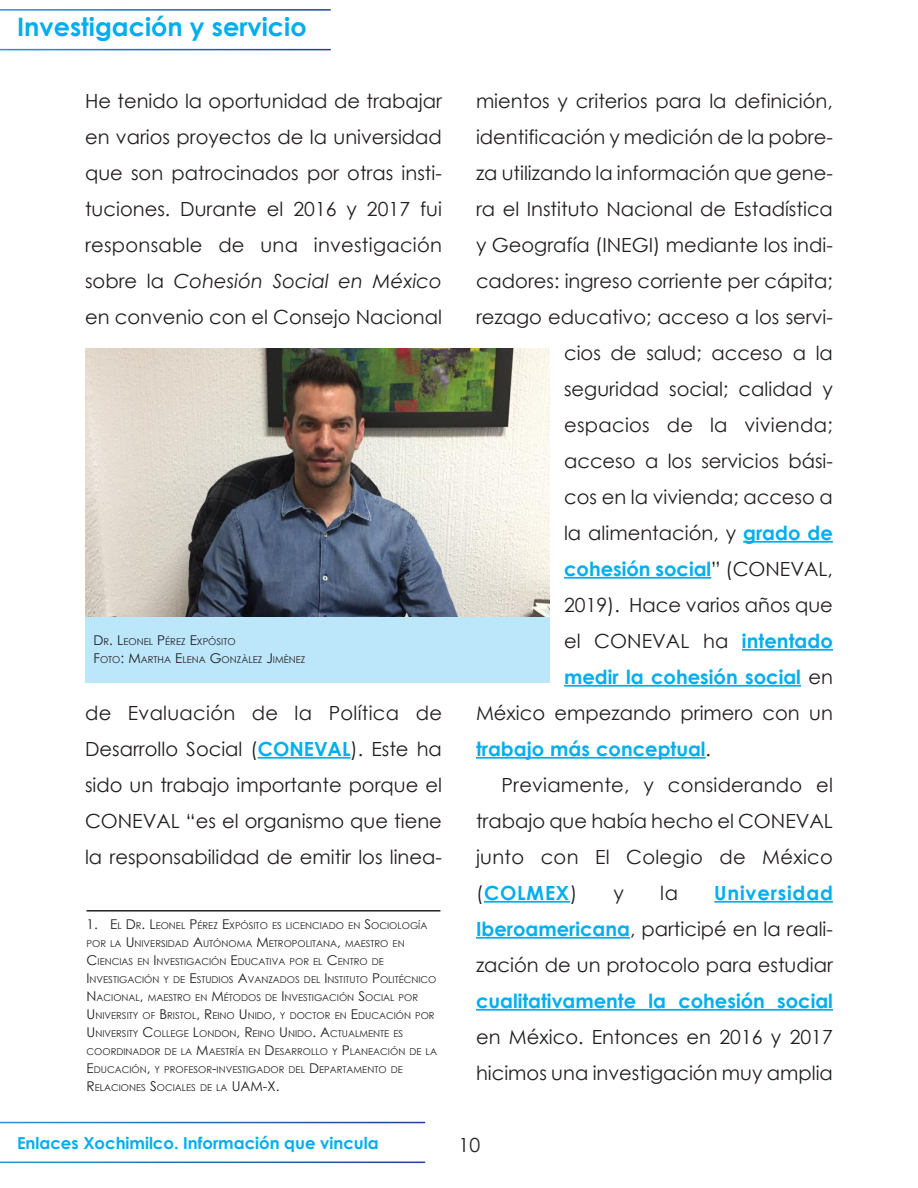
<style>
.page{position:relative;width:918px;height:1188px;background:#fff}
.page>*{position:absolute;margin:0;border:0;box-sizing:border-box;transform-origin:0 0}
.seccioninvestigación{font:700 25.5px "Century Gothic";color:#00aeef}
.cuerpoArticulos_sin{font:19.5px/36px "Century Gothic";color:#231f20;text-align:justify}
.cuerpoArticulos{font:19.5px/36px "Century Gothic";color:#231f20;text-align:justify}
.cuerpoArticulos_sin-2{font:700 19.5px "Century Gothic";color:#00aeef}
.cuerpo{font:19.5px "Century Gothic";color:#231f20}
.cornisas_enlaces{font:700 16.5px "Century Gothic";color:#00aeef}
.pies_de_foto{font:9.45px/18px "Century Gothic";color:#231f20}
.pies_de_foto_2alinea{font:9.45px "Century Gothic";color:#231f20}
.s1{font-style:italic}
.s2{font-size:13.5px}
.s3{font-weight:700;color:#00aeef}
.s4{font-weight:400;color:#231f20}
</style>
<div class="page">
<hr style="left:258px;top:757px;width:93px;height:2px;background:#00aeef">
<hr style="left:743px;top:541px;width:90px;height:2px;background:#00aeef">
<hr style="left:564px;top:577px;width:147px;height:2px;background:#00aeef">
<hr style="left:742px;top:649px;width:91px;height:2px;background:#00aeef">
<hr style="left:564px;top:685px;width:237px;height:2px;background:#00aeef">
<hr style="left:476px;top:757px;width:230px;height:2px;background:#00aeef">
<hr style="left:484px;top:901px;width:86px;height:2px;background:#00aeef">
<hr style="left:714px;top:901px;width:119px;height:2px;background:#00aeef">
<hr style="left:476px;top:937px;width:154px;height:2px;background:#00aeef">
<hr style="left:476px;top:1009px;width:357px;height:2px;background:#00aeef">
<hr style="left:87px;top:910px;width:353px;height:2px;background:#231f20">
<img style="left:85px;top:349px;width:464px;height:268px">
<div style="left:85px;top:617px;width:464px;height:65px;background:#bce6fa"></div>
<p class="seccioninvestigación" style="left:17px;top:8px;width:291px">Investigación y servicio</p>
<p class="cuerpoArticulos_sin" style="left:85px;top:83px;width:358px">He tenido la oportunidad de trabajar en varios proyectos de la universidad que son patrocinados por otras insti&shy;tuciones. Durante el 2016 y 2017 fui responsable de una investigación sobre la <span class="s1">Cohesión Social en México </span>en convenio con el Consejo Nacional</p>
<p class="pies_de_foto_2alinea" style="left:94px;top:635px;width:144px"><span class="s2">D</span>R<span class="s2">. L</span>EONEL <span class="s2">P</span>ÉREZ <span class="s2">E</span>XPÓSITO</p>
<p class="pies_de_foto_2alinea" style="left:94px;top:653px;width:213px"><span class="s2">F</span>OTO<span class="s2">: M</span>ARTHA <span class="s2">E</span>LENA <span class="s2">G</span>ONZÀLEZ <span class="s2">J</span>IMÈNEZ</p>
<p class="cuerpoArticulos_sin" style="left:85px;top:695px;width:359px">de Evaluación de la Política de Desarrollo Social (<span class="s3">CONEVAL</span>). Este ha sido un trabajo importante porque el CONEVAL “es el organismo que tiene la responsabilidad de emitir los linea-</p>
<p class="pies_de_foto" style="left:87px;top:916px;width:352px"><span class="s2">1. E</span>L <span class="s2">D</span>R<span class="s2">. L</span>EONEL <span class="s2">P</span>ÉREZ <span class="s2">E</span>XPÓSITO ES LICENCIADO EN <span class="s2">S</span>OCIOLOGÍA POR LA <span class="s2">U</span>NIVERSIDAD <span class="s2">A</span>UTÓNOMA <span class="s2">M</span> ETROPOLITANA<span class="s2">,</span> MAESTRO EN<br><span class="s2">C</span> IENCIAS EN <span class="s2">I</span> NVESTIGACIÓN <span class="s2">E</span>DUCATIVA POR EL <span class="s2">C</span> ENTRO DE<br><span class="s2">I</span> NVESTIGACIÓN Y DE <span class="s2">E</span>STUDIOS <span class="s2">A</span>VANZADOS DEL <span class="s2">I</span> NSTITUTO <span class="s2">P</span>OLITÉCNICO <span class="s2">N</span> ACIONAL<span class="s2">,</span> MAESTRO EN <span class="s2">M</span> ÉTODOS DE <span class="s2">I</span> NVESTIGACIÓN <span class="s2">S</span>OCIAL POR <span class="s2">U</span>NIVERSITY OF <span class="s2">B</span>RISTOL<span class="s2">, R</span> EINO <span class="s2">U</span>NIDO<span class="s2">,</span> Y DOCTOR EN <span class="s2">E</span>DUCACIÓN POR <span class="s2">U</span>NIVERSITY <span class="s2">C</span>OLLEGE <span class="s2">L</span>ONDON<span class="s2">, R</span> EINO <span class="s2">U</span>NIDO<span class="s2">. A</span>CTUALMENTE ES COORDINADOR DE LA <span class="s2">M</span>AESTRÍA EN <span class="s2">D</span>ESARROLLO Y <span class="s2">P</span>LANEACIÓN DE LA <span class="s2">E</span>DUCACIÓN<span class="s2">,</span> Y PROFESOR<span class="s2">-</span>INVESTIGADOR DEL <span class="s2">D</span>EPARTAMENTO DE<br><span class="s2">R</span> ELACIONES <span class="s2">S</span>OCIALES DE LA <span class="s2">UAM-X.</span></p>
<p class="cornisas_enlaces" style="left:17px;top:1131px;width:363px">Enlaces Xochimilco. Información que vincula</p>
<p class="cuerpoArticulos_sin" style="left:476px;top:83px;width:358px">mientos y criterios para la definición,</p>
<p class="cuerpoArticulos_sin" style="left:476px;top:119px;width:358px">identificación y medición de la pobre-</p>
<p class="cuerpoArticulos_sin" style="left:476px;top:155px;width:358px">za utilizando la información que gene-</p>
<p class="cuerpoArticulos_sin" style="left:476px;top:191px;width:358px">ra el Instituto Nacional de Estadística</p>
<p class="cuerpoArticulos_sin" style="left:476px;top:227px;width:358px">y Geografía (INEGI) mediante los indi-</p>
<p class="cuerpoArticulos_sin" style="left:476px;top:263px;width:358px">cadores: ingreso corriente per cápita;</p>
<p class="cuerpoArticulos_sin" style="left:476px;top:299px;width:358px">rezago educativo; acceso a los servi-</p>
<p class="cuerpoArticulos_sin" style="left:564px;top:335px;width:270px">cios de salud; acceso a la</p>
<p class="cuerpoArticulos_sin" style="left:564px;top:371px;width:270px">seguridad social; calidad y</p>
<p class="cuerpoArticulos_sin" style="left:564px;top:407px;width:270px">espacios de la vivienda;</p>
<p class="cuerpoArticulos_sin" style="left:564px;top:443px;width:270px">acceso a los servicios bási-</p>
<p class="cuerpoArticulos_sin" style="left:564px;top:479px;width:270px">cos en la vivienda; acceso a</p>
<p class="cuerpoArticulos_sin" style="left:564px;top:515px;width:270px">la alimentación, y <span class="s3">grado de</span></p>
<p class="cuerpoArticulos_sin-2" style="left:564px;top:554px;width:270px">cohesión social<span class="s4">” (CONEVAL,</span></p>
<p class="cuerpoArticulos_sin" style="left:564px;top:587px;width:270px">2019). Hace varios años que</p>
<p class="cuerpoArticulos_sin" style="left:564px;top:623px;width:270px">el CONEVAL ha <span class="s3">intentado</span></p>
<p class="cuerpoArticulos_sin-2" style="left:564px;top:662px;width:270px">medir la cohesión social <span class="s4">en</span></p>
<p class="cuerpoArticulos_sin" style="left:476px;top:695px;width:358px">México empezando primero con un</p>
<p class="cuerpoArticulos_sin-2" style="left:476px;top:734px;width:237px">trabajo más conceptual<span class="s4">.</span></p>
<p class="cuerpoArticulos" style="left:476px;top:767px;width:358px;text-indent:26px">Previamente, y considerando el trabajo que había hecho el CONEVAL junto con El Colegio de México (<span class="s3">COLMEX</span>)</p>
<p class="cuerpoArticulos" style="left:476px;top:875px;width:358px;text-indent:238px"><span class="s3">Universidad Iberoamericana</span>, participé en la reali&shy;zación de un protocolo para estudiar <span class="s3">cualitativamente la cohesión social </span>en México. Entonces en 2016 y 2017 hicimos una investigación muy amplia</p>
<p class="cuerpoArticulos" style="left:613px;top:875px;width:12px">y</p>
<p class="cuerpoArticulos" style="left:660px;top:875px;width:20px">la</p>
<p class="cuerpo" style="left:459px;top:1131px;width:23px">10</p>
</div>
